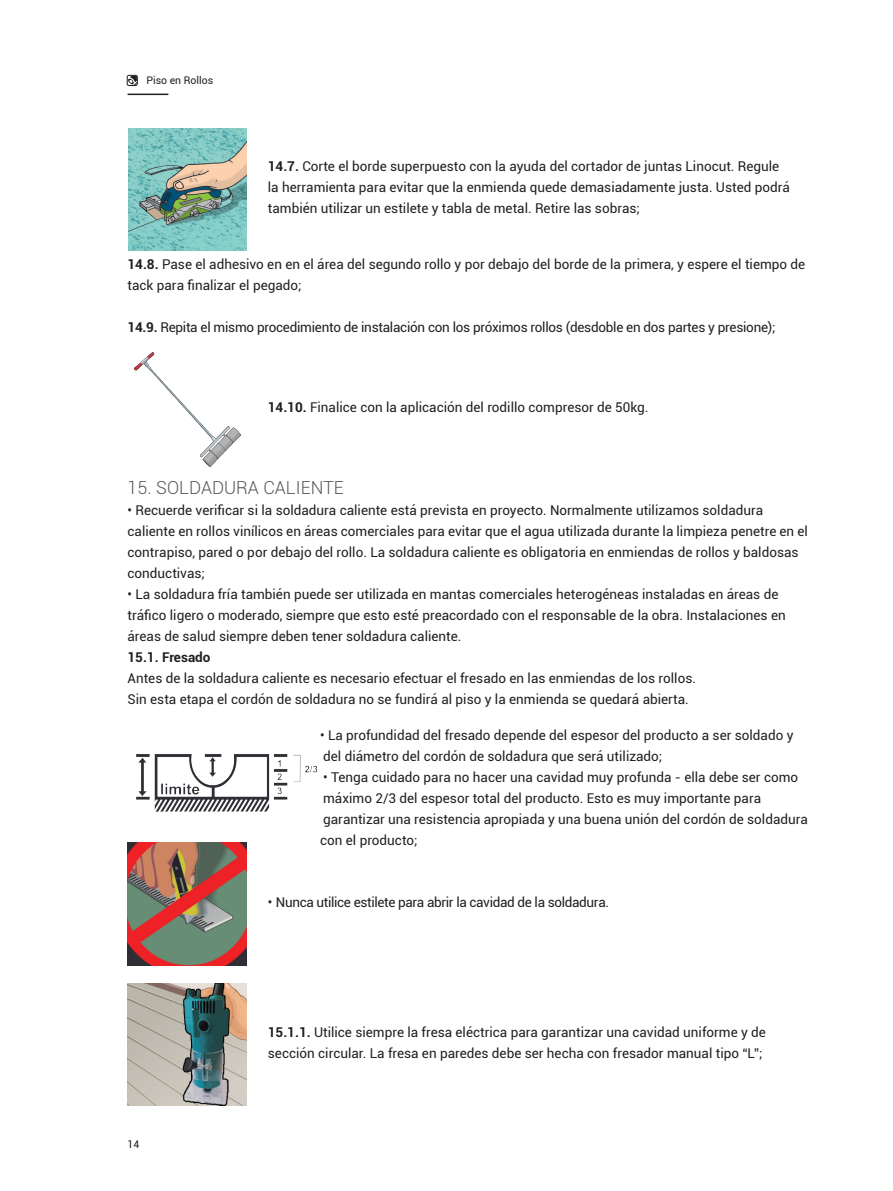
<style>
.page{position:relative;width:893px;height:1191px;background:#fff}
.page>*{position:absolute;margin:0;border:0;box-sizing:border-box;transform-origin:0 0}
.t1{font:300 18px "Roboto";color:#57585a}
.t2{font:13.5px/21px "Roboto";color:#231f20}
.t3{font:13.5px "Roboto";letter-spacing:-.02em;color:#231f20}
.t4{font:13.5px "Roboto";letter-spacing:-.025em;color:#231f20}
.t5{font:700 13.5px "Roboto";color:#231f20}
.t6{font:10.5px "Roboto";color:#231f20}
.s1{font-weight:700}
</style>
<div class="page">
<svg style="left:126px;top:76px;width:10px;height:9px"></svg>
<div style="left:127px;top:75px;width:11px;height:11px;border:1px solid #231f20;border-radius:2px"></div>
<hr style="left:128px;top:94px;width:40px;height:1px;background:#231f20">
<img style="left:136px;top:754px;width:182px;height:58px">
<img style="left:128px;top:842px;width:119px;height:123px">
<img style="left:128px;top:983px;width:119px;height:123px">
<img style="left:135px;top:352px;width:106px;height:114px">
<img style="left:128px;top:128px;width:119px;height:123px">
<p class="t6" style="left:146px;top:73px;width:68px">Piso en Rollos</p>
<p class="t2" style="left:268px;top:155px;width:524px"><span class="s1">14.7.</span> Corte el borde superpuesto con la ayuda del cortador de juntas Linocut. Regule la herramienta para evitar que la enmienda quede demasiadamente justa. Usted podrá también utilizar un estilete y tabla de metal. Retire las sobras;</p>
<p class="t2" style="left:128px;top:253px;width:679px"><span class="s1">14.8.</span> Pase el adhesivo en en el área del segundo rollo y por debajo del borde de la primera, y espere el tiempo de tack para finalizar el pegado;</p>
<p class="t3" style="left:128px;top:318px;width:649px"><span class="s1">14.9.</span> Repita el mismo procedimiento de instalación con los próximos rollos (desdoble en dos partes y presione);</p>
<p class="t2" style="left:268px;top:396px;width:382px"><span class="s1">14.10.</span> Finalice con la aplicación del rodillo compresor de 50kg.</p>
<p class="t1" style="left:128px;top:475px;width:218px">15. SOLDADURA CALIENTE</p>
<p class="t2" style="left:128px;top:499px;width:682px">• Recuerde verificar si la soldadura caliente está prevista en proyecto. Normalmente utilizamos soldadura caliente en rollos vinílicos en áreas comerciales para evitar que el agua utilizada durante la limpieza penetre en el contrapiso, pared o por debajo del rollo. La soldadura caliente es obligatoria en enmiendas de rollos y baldosas conductivas;</p>
<p class="t2" style="left:128px;top:583px;width:660px">• La soldadura fría también puede ser utilizada en mantas comerciales heterogéneas instaladas en áreas de tráfico ligero o moderado, siempre que esto esté preacordado con el responsable de la obra. Instalaciones en áreas de salud siempre deben tener soldadura caliente.</p>
<p class="t5" style="left:128px;top:648px;width:84px">15.1. Fresado</p>
<p class="t2" style="left:128px;top:667px;width:570px">Antes de la soldadura caliente es necesario efectuar el fresado en las enmiendas de los rollos.</p>
<p class="t2" style="left:128px;top:688px;width:563px">Sin esta etapa el cordón de soldadura no se fundirá al piso y la enmienda se quedará abierta.</p>
<p class="t2" style="left:320px;top:724px;width:475px">• La profundidad del fresado depende del espesor del producto a ser soldado y del diámetro del cordón de soldadura que será utilizado;</p>
<p class="t2" style="left:320px;top:766px;width:489px">• Tenga cuidado para no hacer una cavidad muy profunda - ella debe ser como máximo 2/3 del espesor total del producto. Esto es muy importante para garantizar una resistencia apropiada y una buena unión del cordón de soldadura con el producto;</p>
<p class="t4" style="left:268px;top:893px;width:343px">• Nunca utilice estilete para abrir la cavidad de la soldadura.</p>
<p class="t6" style="left:128px;top:1137px;width:13px">14</p>
<p class="t2" style="left:268px;top:1021px;width:500px"><span class="s1">15.1.1.</span> Utilice siempre la fresa eléctrica para garantizar una cavidad uniforme y de sección circular. La fresa en paredes debe ser hecha con fresador manual tipo “L”;</p>
</div>
